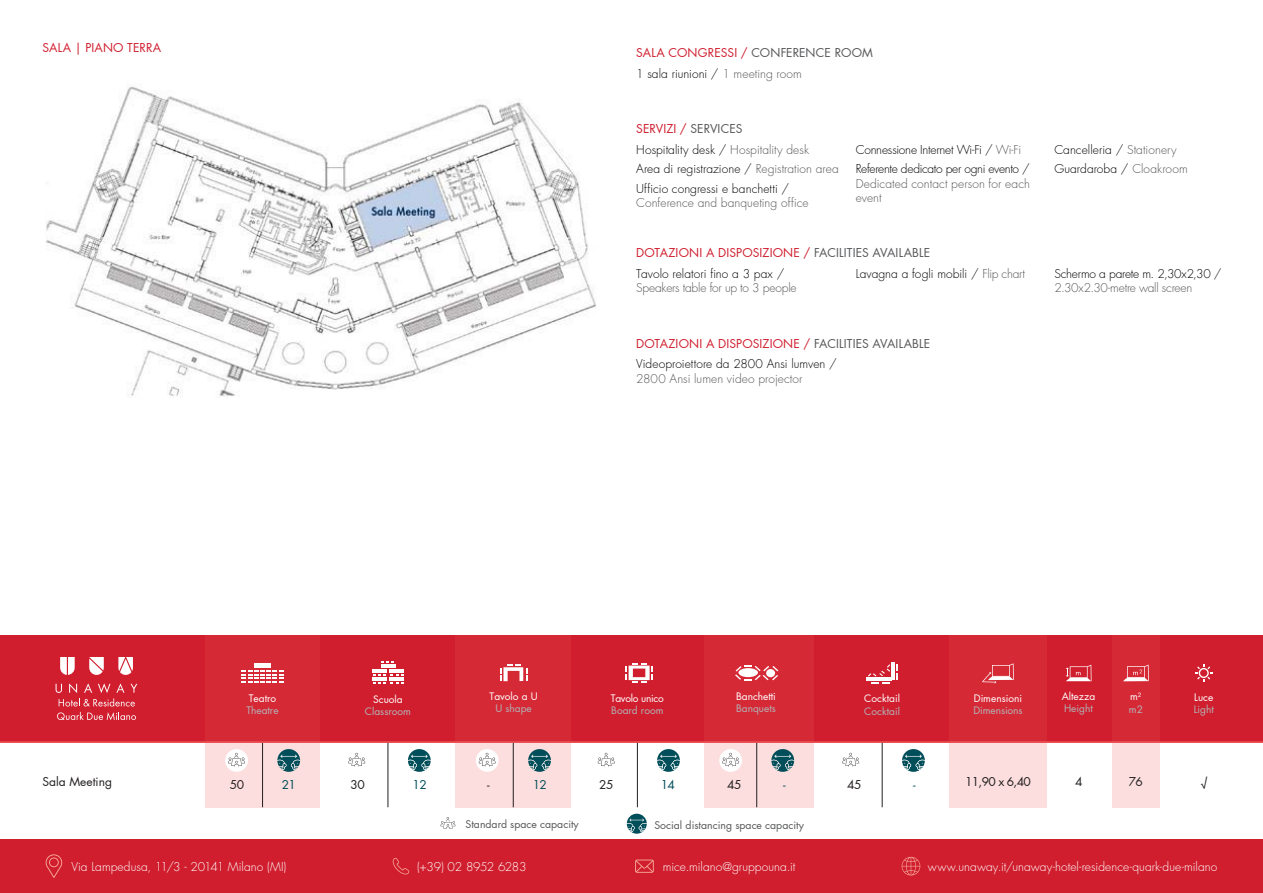
<style>
.page{position:relative;width:1263px;height:893px;background:#fff}
.page>*{position:absolute;margin:0;border:0;box-sizing:border-box;transform-origin:0 0}
.t1{font:300 12px/14.4px "Futura LT Pro";color:#000}
.t2{font:300 12px/14.4px "Futura LT Pro";color:#57585a}
.t3{font:12px "Futura LT Pro";letter-spacing:.01em;color:#d01e2e}
.t4{font:300 12px "Futura LT Pro";letter-spacing:.005em;color:#fff}
.t5{font:300 12px/14.4px "Futura LT Pro";letter-spacing:-.02em;color:#000}
.t6{font:12px "Futura LT Pro";letter-spacing:-.01em;color:#231f20}
.t7{font:300 12px "Futura LT Pro";letter-spacing:-.035em;color:#fff}
.t8{font:12px "Futura LT Pro";letter-spacing:-.05em;color:#004e59}
.t9{font:10.5px "Futura LT Pro";color:#57585a}
.t10{font:10.2px "Futura LT Pro";color:#b2b3b7}
.t11{font:10.2px "Futura LT Pro";color:#fff}
.t12{font:10.2px "Futura LT Pro";letter-spacing:-.025em;color:#fff}
.s1{color:#57585a}
.s2{color:#000}
</style>
<div class="page">
<img style="left:46px;top:86px;width:550px;height:312px">
<div style="left:0;top:635px;width:1263px;height:107px;background:#d01e2e"></div>
<svg style="left:949px;top:635px;width:98px;height:172px;fill:#d62936"></svg>
<svg style="left:1112px;top:635px;width:47px;height:172px;fill:#d62936"></svg>
<svg style="left:705px;top:635px;width:109px;height:172px;fill:#d62936"></svg>
<svg style="left:456px;top:635px;width:115px;height:172px;fill:#d62936"></svg>
<svg style="left:205px;top:635px;width:115px;height:172px;fill:#d62936"></svg>
<hr style="left:254px;top:663px;width:17px;height:4px;background:#fff">
<svg style="left:241px;top:671px;width:43px;height:12px"></svg>
<hr style="left:381px;top:664px;width:14px;height:4px;background:#fff">
<svg style="left:382px;top:661px;width:12px;height:2px"></svg>
<hr style="left:372px;top:669px;width:14px;height:4px;background:#fff">
<svg style="left:373px;top:674px;width:12px;height:2px"></svg>
<hr style="left:389px;top:669px;width:15px;height:4px;background:#fff">
<svg style="left:391px;top:674px;width:12px;height:2px"></svg>
<hr style="left:372px;top:677px;width:14px;height:4px;background:#fff">
<svg style="left:373px;top:682px;width:12px;height:2px"></svg>
<hr style="left:389px;top:677px;width:15px;height:4px;background:#fff">
<svg style="left:391px;top:682px;width:12px;height:2px"></svg>
<svg style="left:500px;top:665px;width:27px;height:16px"></svg>
<svg style="left:625px;top:663px;width:27px;height:20px"></svg>
<svg style="left:735px;top:665px;width:43px;height:16px"></svg>
<div style="left:738px;top:668px;width:20px;height:9px;background:#fff;border-radius:50%"></div>
<div style="left:766px;top:669px;width:9px;height:8px;background:#fff;border-radius:50%"></div>
<svg style="left:896px;top:664px;width:2px;height:16px"></svg>
<hr style="left:891px;top:663px;width:3px;height:17px;background:#fff">
<hr style="left:866px;top:677px;width:25px;height:3px;background:#fff">
<svg style="left:868px;top:664px;width:22px;height:19px"></svg>
<svg style="left:1065px;top:665px;width:26px;height:16px"></svg>
<svg style="left:982px;top:663px;width:32px;height:21px"></svg>
<svg style="left:1123px;top:665px;width:26px;height:16px"></svg>
<svg style="left:1195px;top:664px;width:17px;height:18px"></svg>
<hr style="left:262px;top:742px;width:1px;height:65px;background:#231f20">
<hr style="left:513px;top:742px;width:1px;height:65px;background:#231f20">
<hr style="left:388px;top:742px;width:1px;height:65px;background:#231f20">
<hr style="left:637px;top:742px;width:1px;height:65px;background:#231f20">
<hr style="left:756px;top:742px;width:1px;height:65px;background:#231f20">
<hr style="left:882px;top:742px;width:1px;height:65px;background:#231f20">
<hr style="left:0;top:741px;width:1263px;height:2px;background:#f0595b">
<div style="left:0;top:840px;width:1263px;height:53px;background:#d01e2e"></div>
<svg style="left:902px;top:857px;width:18px;height:18px"></svg>
<svg style="left:45px;top:854px;width:18px;height:24px"></svg>
<svg style="left:392px;top:858px;width:17px;height:16px"></svg>
<svg style="left:635px;top:860px;width:19px;height:13px"></svg>
<div style="left:225px;top:749px;width:23px;height:23px;background:#fff;border-radius:50%"></div>
<svg style="left:228px;top:753px;width:17px;height:13px"></svg>
<svg style="left:348px;top:753px;width:17px;height:13px"></svg>
<div style="left:476px;top:749px;width:23px;height:23px;background:#fff;border-radius:50%"></div>
<svg style="left:479px;top:753px;width:17px;height:13px"></svg>
<svg style="left:598px;top:753px;width:16px;height:13px"></svg>
<div style="left:719px;top:749px;width:23px;height:23px;background:#fff;border-radius:50%"></div>
<svg style="left:722px;top:753px;width:17px;height:13px"></svg>
<svg style="left:842px;top:753px;width:17px;height:13px"></svg>
<svg style="left:277px;top:749px;width:23px;height:23px"></svg>
<svg style="left:408px;top:749px;width:23px;height:23px"></svg>
<svg style="left:528px;top:749px;width:23px;height:23px"></svg>
<svg style="left:657px;top:749px;width:23px;height:23px"></svg>
<svg style="left:771px;top:749px;width:23px;height:23px"></svg>
<svg style="left:902px;top:749px;width:23px;height:23px"></svg>
<svg style="left:627px;top:814px;width:20px;height:20px"></svg>
<svg style="left:441px;top:817px;width:14px;height:12px"></svg>
<svg style="left:57px;top:712px;width:79px;height:8px"></svg>
<svg style="left:89px;top:657px;width:15px;height:18px"></svg>
<svg style="left:60px;top:657px;width:15px;height:18px"></svg>
<svg style="left:118px;top:657px;width:15px;height:18px"></svg>
<svg style="left:56px;top:683px;width:81px;height:23px"></svg>
<p class="t3" style="left:43px;top:40px;width:120px">SALA | PIANO TERRA</p>
<p class="t3" style="left:636px;top:45px;width:238px">SALA CONGRESSI / <span class="s1">CONFERENCE ROOM</span></p>
<p class="t1" style="left:636px;top:66px;width:167px">1 sala riunioni / <span class="s1">1 meeting room</span></p>
<p class="t3" style="left:636px;top:121px;width:108px">SERVIZI / <span class="s1">SERVICES</span></p>
<p class="t1" style="left:636px;top:142px;width:174px">Hospitality desk / <span class="s1">Hospitality desk</span></p>
<p class="t1" style="left:636px;top:162px;width:204px">Area di registrazione / <span class="s1">Registration area</span></p>
<p class="t2" style="left:636px;top:181px;width:174px"><span class="s2">Ufficio congressi e banchetti /<br></span>Conference and banqueting office</p>
<p class="t5" style="left:856px;top:142px;width:167px">Connessione Internet Wi-Fi / <span class="s1">Wi-Fi</span></p>
<p class="t2" style="left:856px;top:162px;width:176px;text-align:justify"><span class="s2">Referente dedicato per ogni evento / </span>Dedicated contact person for each event</p>
<p class="t1" style="left:1054px;top:142px;width:124px">Cancelleria / <span class="s1">Stationery</span></p>
<p class="t1" style="left:1054px;top:162px;width:135px">Guardaroba / <span class="s1">Cloakroom</span></p>
<p class="t3" style="left:636px;top:245px;width:296px">DOTAZIONI A DISPOSIZIONE / <span class="s1">FACILITIES AVAILABLE</span></p>
<p class="t2" style="left:636px;top:266px;width:162px"><span class="s2">Tavolo relatori fino a 3 pax /<br></span>Speakers table for up to 3 people</p>
<p class="t1" style="left:856px;top:266px;width:171px">Lavagna a fogli mobili / <span class="s1">Flip chart</span></p>
<p class="t5" style="left:1054px;top:266px;width:169px">Schermo a parete m. 2,30x2,30 /<br><span class="s1">2.30x2.30-metre wall screen</span></p>
<p class="t3" style="left:636px;top:335px;width:296px">DOTAZIONI A DISPOSIZIONE / <span class="s1">FACILITIES AVAILABLE</span></p>
<p class="t1" style="left:636px;top:357px;width:202px">Videoproiettore da 2800 Ansi lumven /<br><span class="s1">2800 Ansi lumen video projector</span></p>
<p class="t11" style="left:249px;top:691px;width:29px">Teatro</p>
<p class="t10" style="left:246px;top:703px;width:34px">Theatre</p>
<p class="t11" style="left:373px;top:692px;width:31px">Scuola</p>
<p class="t10" style="left:365px;top:704px;width:48px">Classroom</p>
<p class="t11" style="left:490px;top:689px;width:50px">Tavolo a U</p>
<p class="t10" style="left:495px;top:702px;width:38px">U shape</p>
<p class="t12" style="left:611px;top:691px;width:55px">Tavolo unico</p>
<p class="t10" style="left:611px;top:703px;width:54px">Board room</p>
<p class="t11" style="left:736px;top:689px;width:41px">Banchetti</p>
<p class="t10" style="left:736px;top:701px;width:41px">Banquets</p>
<p class="t11" style="left:864px;top:692px;width:37px">Cocktail</p>
<p class="t10" style="left:864px;top:704px;width:37px">Cocktail</p>
<p class="t11" style="left:974px;top:691px;width:50px">Dimensioni</p>
<p class="t10" style="left:973px;top:703px;width:51px">Dimensions</p>
<p class="t11" style="left:1062px;top:689px;width:35px">Altezza</p>
<p class="t10" style="left:1064px;top:702px;width:30px">Height</p>
<p class="t11" style="left:1130px;top:690px;width:13px">m<sup>2</sup></p>
<p class="t10" style="left:1129px;top:702px;width:16px">m2</p>
<p class="t11" style="left:1194px;top:690px;width:21px">Luce</p>
<p class="t10" style="left:1194px;top:702px;width:22px">Light</p>
<p class="t6" style="left:43px;top:773px;width:71px">Sala Meeting</p>
<p class="t6" style="left:965px;top:774px;width:67px">11,90 x 6,40</p>
<p class="t6" style="left:1075px;top:774px;width:9px">4</p>
<p class="t6" style="left:1201px;top:774px;width:8px">√</p>
<p class="t6" style="left:1129px;top:774px;width:16px">76</p>
<p class="t6" style="left:230px;top:777px;width:16px">50</p>
<p class="t8" style="left:282px;top:777px;width:16px">21</p>
<p class="t6" style="left:350px;top:777px;width:16px">30</p>
<p class="t8" style="left:413px;top:777px;width:16px">12</p>
<p class="t6" style="left:487px;top:777px;width:4px">-</p>
<p class="t8" style="left:533px;top:777px;width:16px">12</p>
<p class="t6" style="left:599px;top:777px;width:16px">25</p>
<p class="t8" style="left:661px;top:777px;width:16px">14</p>
<p class="t6" style="left:727px;top:777px;width:16px">45</p>
<p class="t8" style="left:783px;top:777px;width:4px">-</p>
<p class="t6" style="left:847px;top:777px;width:16px">45</p>
<p class="t8" style="left:913px;top:777px;width:4px">-</p>
<p class="t9" style="left:466px;top:817px;width:115px">Standard space capacity</p>
<p class="t9" style="left:654px;top:817px;width:151px">Social distancing space capacity</p>
<p class="t4" style="left:71px;top:858px;width:216px">Via Lampedusa, 11/3 - 20141 Milano (MI)</p>
<p class="t7" style="left:417px;top:858px;width:111px">(+39) 02 8952 6283</p>
<p class="t4" style="left:663px;top:858px;width:134px">mice.milano@gruppouna.it</p>
<p class="t4" style="left:928px;top:858px;width:291px">www.unaway.it/unaway-hotel-residence-quark-due-milano</p>
</div>
